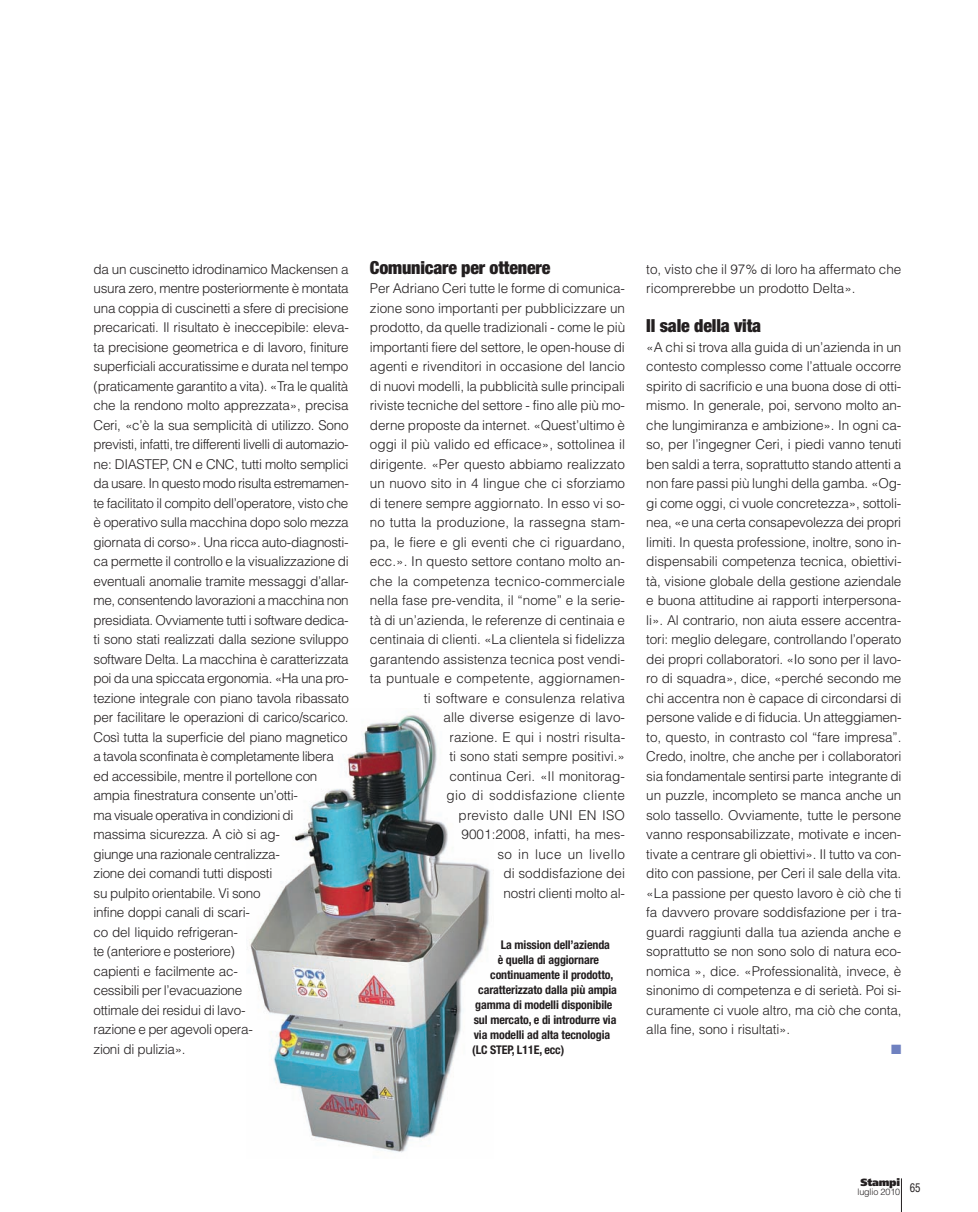
<style>
.page{position:relative;width:978px;height:1212px;background:#fff}
.page>*{position:absolute;margin:0;border:0;box-sizing:border-box;transform-origin:0 0}
.t1{font:900 condensed 18px "Helvetica Neue LT Std";letter-spacing:-.01em;color:#231f20}
.t2{font:300 13.5px/19.5px "Helvetica LT Std";letter-spacing:-.02em;color:#231f20}
.t3{font:300 13.5px/19.5px "Helvetica LT Std";color:#231f20;text-align:right}
.t4{font:13.5px "Zapf Dingbats ITC";color:#6f81c0}
.t5{font:700 condensed 12px "Helvetica Neue LT Std";letter-spacing:-.01em;color:#231f20}
.t6{font:condensed 11.7px "Helvetica LT Std";color:#231f20;scale:.94 1}
.t7{font:900 10.5px "Frutiger LT Std";letter-spacing:-.015em;color:#231f20}
.t8{font:300 9px "Helvetica LT Std";letter-spacing:-.015em;color:#231f20}
</style>
<div class="page">
<hr style="left:901px;top:1178px;width:1px;height:34px;background:#231f20">
<img style="left:249px;top:715px;width:242px;height:438px">
<p class="t2" style="left:94px;top:259px;width:257px">da un cuscinetto idrodinamico Mackensen a usura zero, mentre posteriormente è montata una coppia di cuscinetti a sfere di precisione precaricati. Il risultato è ineccepibile: eleva&shy;ta precisione geometrica e di lavoro, finiture superficiali accuratissime e durata nel tempo (praticamente garantito a vita). «Tra le qualità che la rendono molto apprezzata», precisa Ceri, «c’è la sua semplicità di utilizzo. Sono previsti, infatti, tre differenti livelli di automazio&shy;ne: DIASTEP, CN e CNC, tutti molto semplici da usare. In questo modo risulta estremamen&shy;te facilitato il compito dell’operatore, visto che è operativo sulla macchina dopo solo mezza giornata di corso». Una ricca auto-diagnosti&shy;ca permette il controllo e la visualizzazione di eventuali anomalie tramite messaggi d’allar&shy;me, consentendo lavorazioni a macchina non presidiata. Ovviamente tutti i software dedica&shy;ti sono stati realizzati dalla sezione sviluppo software Delta. La macchina è caratterizzata poi da una spiccata ergonomia. «Ha una pro&shy;tezione integrale con piano tavola ribassato per facilitare le operazioni di carico/scarico.<br>Così tutta la superficie del piano magnetico a tavola sconfinata è completamente libera ed accessibile, mentre il portellone con ampia finestratura consente un’otti-<br>ma visuale operativa in condizioni di massima sicurezza. A ciò si ag-<br>giunge una razionale centralizza-<br>zione dei comandi tutti disposti<br>su pulpito orientabile. Vi sono<br>infine doppi canali di scari-<br>co del liquido refrigeran-<br>te (anteriore e posteriore)<br>capienti e facilmente ac-<br>cessibili per l’evacuazione<br>ottimale dei residui di lavo-<br>razione e per agevoli opera-<br>zioni di pulizia».</p>
<h1 class="t1" style="left:370px;top:256px;width:182px">Comunicare per ottenere</h1>
<p class="t3" style="left:370px;top:279px;width:257px">Per Adriano Ceri tutte le forme di comunica&shy;zione sono importanti per pubblicizzare un prodotto, da quelle tradizionali - come le più importanti fiere del settore, le open-house di agenti e rivenditori in occasione del lancio di nuovi modelli, la pubblicità sulle principali riviste tecniche del settore - fino alle più mo&shy;derne proposte da internet. «Quest’ultimo è oggi il più valido ed efficace», sottolinea il dirigente. «Per questo abbiamo realizzato un nuovo sito in 4 lingue che ci sforziamo di tenere sempre aggiornato. In esso vi so&shy;no tutta la produzione, la rassegna stam&shy;pa, le fiere e gli eventi che ci riguardano, ecc.». In questo settore contano molto an&shy;che la competenza tecnico-commerciale nella fase pre-vendita, il “nome” e la serie&shy;tà di un’azienda, le referenze di centinaia e centinaia di clienti. «La clientela si fidelizza garantendo assistenza tecnica post vendi&shy;ta puntuale e competente, aggiornamen&shy;ti software e consulenza relativa<br>alle diverse esigenze di lavo-<br>razione. E qui i nostri risulta-<br>ti sono stati sempre positivi.»<br>continua Ceri. «Il monitorag-<br>gio di soddisfazione cliente<br>previsto dalle UNI EN ISO<br>9001:2008, infatti, ha mes-<br>so in luce un livello<br>di soddisfazione dei<br>nostri clienti molto al-</p>
<p class="t5" style="left:501px;top:938px;width:111px">La mission dell’azienda</p>
<p class="t5" style="left:498px;top:953px;width:103px">è quella di aggiornare</p>
<p class="t5" style="left:490px;top:968px;width:125px">continuamente il prodotto,</p>
<p class="t5" style="left:478px;top:983px;width:140px">caratterizzato dalla più ampia</p>
<p class="t5" style="left:475px;top:998px;width:139px">gamma di modelli disponibile</p>
<p class="t5" style="left:474px;top:1013px;width:144px">sul mercato, e di introdurre via</p>
<p class="t5" style="left:474px;top:1028px;width:138px">via modelli ad alta tecnologia</p>
<p class="t5" style="left:472px;top:1043px;width:94px">(LC STEP, L11E, ecc)</p>
<p class="t3" style="left:646px;top:259px;width:257px;text-align:left">to, visto che il 97% di loro ha affermato che ricomprerebbe un prodotto Delta».</p>
<h1 class="t1" style="left:646px;top:315px;width:116px">Il sale della vita</h1>
<p class="t2" style="left:646px;top:337px;width:257px;text-align:justify">«A chi si trova alla guida di un’azienda in un contesto complesso come l’attuale occorre spirito di sacrificio e una buona dose di otti&shy;mismo. In generale, poi, servono molto an&shy;che lungimiranza e ambizione». In ogni ca&shy;so, per l’ingegner Ceri, i piedi vanno tenuti ben saldi a terra, soprattutto stando attenti a non fare passi più lunghi della gamba. «Og&shy;gi come oggi, ci vuole concretezza», sottoli&shy;nea, «e una certa consapevolezza dei propri limiti. In questa professione, inoltre, sono in&shy;dispensabili competenza tecnica, obiettivi&shy;tà, visione globale della gestione aziendale e buona attitudine ai rapporti interpersona&shy;li». Al contrario, non aiuta essere accentra&shy;tori: meglio delegare, controllando l’operato dei propri collaboratori. «Io sono per il lavo&shy;ro di squadra», dice, «perché secondo me chi accentra non è capace di circondarsi di persone valide e di fiducia. Un atteggiamen&shy;to, questo, in contrasto col “fare impresa”.<br>Credo, inoltre, che anche per i collaboratori sia fondamentale sentirsi parte integrante di un puzzle, incompleto se manca anche un solo tassello. Ovviamente, tutte le persone vanno responsabilizzate, motivate e incen&shy;tivate a centrare gli obiettivi». Il tutto va con&shy;dito con passione, per Ceri il sale della vita. «La passione per questo lavoro è ciò che ti fa davvero provare soddisfazione per i tra&shy;guardi raggiunti dalla tua azienda anche e soprattutto se non sono solo di natura eco&shy;nomica », dice. «Professionalità, invece, è sinonimo di competenza e di serietà. Poi si&shy;curamente ci vuole altro, ma ciò che conta, alla fine, sono i risultati».</p>
<p class="t4" style="left:891px;top:1043px;width:12px">■</p>
<p class="t7" style="left:860px;top:1176px;width:41px">Stampi</p>
<p class="t6" style="left:910px;top:1181px;width:13px">65</p>
<p class="t8" style="left:858px;top:1186px;width:44px">luglio 2010</p>
</div>
